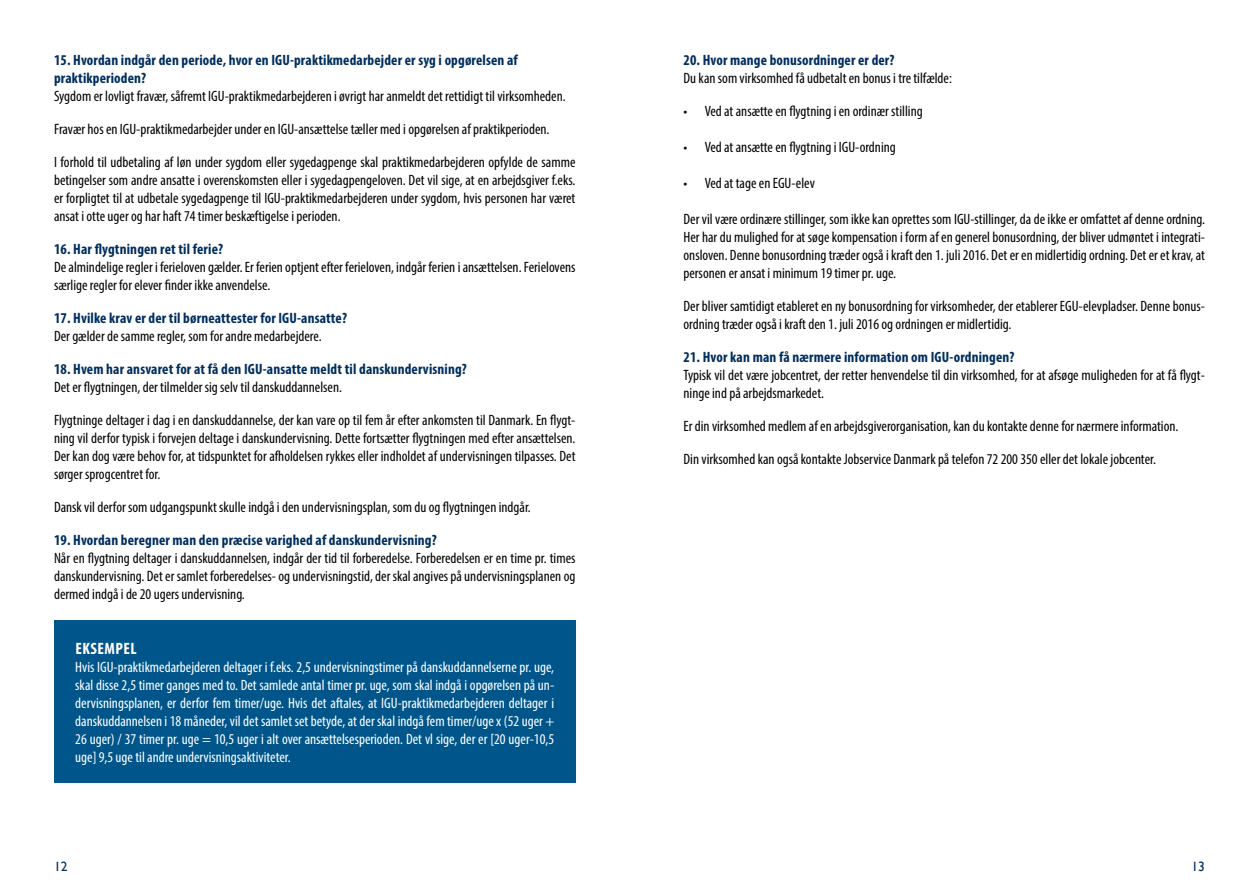
<style>
.page{position:relative;width:1259px;height:893px;background:#fff}
.page>*{position:absolute;margin:0;border:0;box-sizing:border-box;transform-origin:0 0}
.t1{font:700 condensed 16.5px "Myriad Pro";letter-spacing:.03em;color:#fff}
.t2{font:condensed 15px/18px "Myriad Pro";color:#000;text-align:justify}
.t3{font:condensed 15px/18px "Myriad Pro";color:#fff;text-align:justify}
.t4{font:700 condensed 15px/18px "Myriad Pro";letter-spacing:.01em;color:#002e5e}
.t5{font:13.5px "Gill Sans";color:#002e5e}
</style>
<div class="page">
<div style="left:54px;top:620px;width:521px;height:163px;background:#00568b"></div>
<p class="t4" style="left:54px;top:51px;width:465px">15. Hvordan indgår den periode, hvor en IGU-praktikmedarbejder er syg i opgørelsen af praktikperioden?</p>
<p class="t2" style="left:54px;top:87px;width:513px">Sygdom er lovligt fravær, såfremt IGU-praktikmedarbejderen i øvrigt har anmeldt det rettidigt til virksomheden.</p>
<p class="t2" style="left:54px;top:120px;width:497px">Fravær hos en IGU-praktikmedarbejder under en IGU-ansættelse tæller med i opgørelsen af praktikperioden.</p>
<p class="t2" style="left:54px;top:153px;width:523px">I forhold til udbetaling af løn under sygdom eller sygedagpenge skal praktikmedarbejderen opfylde de samme betingelser som andre ansatte i overenskomsten eller i sygedagpengeloven. Det vil sige, at en arbejdsgiver f.eks. er forpligtet til at udbetale sygedagpenge til IGU-praktikmedarbejderen under sygdom, hvis personen har været ansat i otte uger og har haft 74 timer beskæftigelse i perioden.</p>
<p class="t4" style="left:54px;top:240px;width:171px">16. Har flygtningen ret til ferie?</p>
<p class="t2" style="left:54px;top:258px;width:523px">De almindelige regler i ferieloven gælder. Er ferien optjent efter ferieloven, indgår ferien i ansættelsen. Ferielovens særlige regler for elever finder ikke anvendelse.</p>
<p class="t4" style="left:54px;top:309px;width:294px">17. Hvilke krav er der til børneattester for IGU-ansatte?</p>
<p class="t2" style="left:54px;top:327px;width:269px">Der gælder de samme regler, som for andre medarbejdere.</p>
<p class="t4" style="left:54px;top:360px;width:414px">18. Hvem har ansvaret for at få den IGU-ansatte meldt til danskundervisning?</p>
<p class="t2" style="left:54px;top:378px;width:289px">Det er flygtningen, der tilmelder sig selv til danskuddannelsen.</p>
<p class="t2" style="left:54px;top:411px;width:523px">Flygtninge deltager i dag i en danskuddannelse, der kan vare op til fem år efter ankomsten til Danmark. En flygt&shy;ning vil derfor typisk i forvejen deltage i danskundervisning. Dette fortsætter flygtningen med efter ansættelsen.<br>Der kan dog være behov for, at tidspunktet for afholdelsen rykkes eller indholdet af undervisningen tilpasses. Det sørger sprogcentret for.</p>
<p class="t2" style="left:54px;top:498px;width:478px">Dansk vil derfor som udgangspunkt skulle indgå i den undervisningsplan, som du og flygtningen indgår.</p>
<p class="t4" style="left:54px;top:531px;width:384px">19. Hvordan beregner man den præcise varighed af danskundervisning?</p>
<p class="t2" style="left:54px;top:549px;width:523px">Når en flygtning deltager i danskuddannelsen, indgår der tid til forberedelse. Forberedelsen er en time pr. times danskundervisning. Det er samlet forberedelses- og undervisningstid, der skal angives på undervisningsplanen og dermed indgå i de 20 ugers undervisning.</p>
<p class="t1" style="left:75px;top:638px;width:63px">EKSEMPEL</p>
<p class="t3" style="left:75px;top:658px;width:480px">Hvis IGU-praktikmedarbejderen deltager i f.eks. 2,5 undervisningstimer på danskuddannelserne pr. uge, skal disse 2,5 timer ganges med to. Det samlede antal timer pr. uge, som skal indgå i opgørelsen på un&shy;dervisningsplanen, er derfor fem timer/uge. Hvis det aftales, at IGU-praktikmedarbejderen deltager i danskuddannelsen i 18 måneder, vil det samlet set betyde, at der skal indgå fem timer/uge x (52 uger + 26 uger) / 37 timer pr. uge = 10,5 uger i alt over ansættelsesperioden. Det vl sige, der er [20 uger-10,5 uge] 9,5 uge til andre undervisningsaktiviteter.</p>
<p class="t4" style="left:683px;top:51px;width:212px">20. Hvor mange bonusordninger er der?</p>
<p class="t2" style="left:683px;top:69px;width:270px">Du kan som virksomhed få udbetalt en bonus i tre tilfælde:</p>
<p class="t2" style="left:683px;top:102px;width:241px">• Ved at ansætte en flygtning i en ordinær stilling</p>
<p class="t2" style="left:683px;top:138px;width:214px">• Ved at ansætte en flygtning i IGU-ordning</p>
<p class="t2" style="left:683px;top:174px;width:133px">• Ved at tage en EGU-elev</p>
<p class="t2" style="left:683px;top:210px;width:523px">Der vil være ordinære stillinger, som ikke kan oprettes som IGU-stillinger, da de ikke er omfattet af denne ordning.<br>Her har du mulighed for at søge kompensation i form af en generel bonusordning, der bliver udmøntet i integrati&shy;onsloven. Denne bonusordning træder også i kraft den 1. juli 2016. Det er en midlertidig ordning. Det er et krav, at personen er ansat i minimum 19 timer pr. uge.</p>
<p class="t2" style="left:683px;top:297px;width:523px">Der bliver samtidigt etableret en ny bonusordning for virksomheder, der etablerer EGU-elevpladser. Denne bonus&shy;ordning træder også i kraft den 1. juli 2016 og ordningen er midlertidig.</p>
<p class="t4" style="left:683px;top:348px;width:333px">21. Hvor kan man få nærmere information om IGU-ordningen?</p>
<p class="t2" style="left:683px;top:366px;width:523px">Typisk vil det være jobcentret, der retter henvendelse til din virksomhed, for at afsøge muligheden for at få flygt&shy;ninge ind på arbejdsmarkedet.</p>
<p class="t2" style="left:683px;top:417px;width:496px">Er din virksomhed medlem af en arbejdsgiverorganisation, kan du kontakte denne for nærmere information.</p>
<p class="t2" style="left:683px;top:450px;width:474px">Din virksomhed kan også kontakte Jobservice Danmark på telefon 72 200 350 eller det lokale jobcenter.</p>
<p class="t5" style="left:54px;top:858px;width:15px">12</p>
<p class="t5" style="left:1191px;top:858px;width:15px">13</p>
</div>
